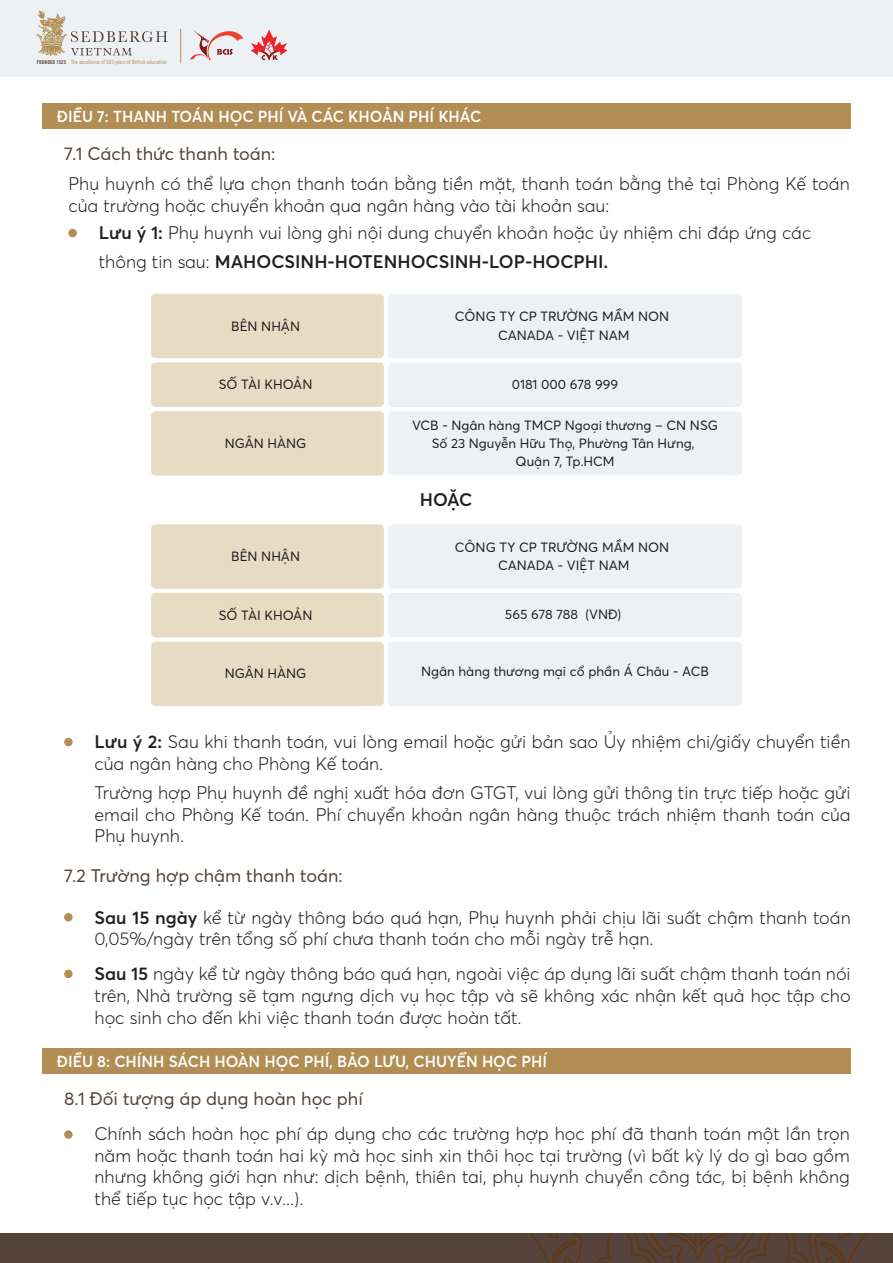
<style>
.page{position:relative;width:893px;height:1263px;background:#fff}
.page>*{position:absolute;margin:0;border:0;box-sizing:border-box;transform-origin:0 0}
.t1{font:300 18px/21.6px "Averta";color:#231f20}
.t2{font:18px "Averta";color:#55423a}
.t3{font:600 18px "Averta";color:#231f20}
.t4{font:600 15.75px "Averta";color:#fff}
.t5{font:13.35px/18.1px "Averta";color:#231f20;text-align:center}
.t6{font:5.7px "SVN Trade Gothic Cn";color:#b18e55}
.s1{font-weight:700;font-size:5.25px;color:#55413b}
.s2{font-weight:600}
</style>
<div class="page">
<div style="left:151px;top:294px;width:233px;height:64px;background:#e7dcc3;border-radius:4px"></div>
<div style="left:388px;top:294px;width:354px;height:64px;background:#edf1f4;border-radius:4px"></div>
<div style="left:151px;top:362px;width:233px;height:45px;background:#e7dcc3;border-radius:4px"></div>
<div style="left:388px;top:362px;width:354px;height:45px;background:#edf1f4;border-radius:4px"></div>
<div style="left:151px;top:411px;width:233px;height:65px;background:#e7dcc3;border-radius:4px"></div>
<div style="left:388px;top:411px;width:354px;height:65px;background:#edf1f4;border-radius:4px"></div>
<div style="left:151px;top:524px;width:233px;height:65px;background:#e7dcc3;border-radius:4px"></div>
<div style="left:388px;top:524px;width:354px;height:65px;background:#edf1f4;border-radius:4px"></div>
<div style="left:151px;top:593px;width:233px;height:44px;background:#e7dcc3;border-radius:4px"></div>
<div style="left:388px;top:593px;width:354px;height:44px;background:#edf1f4;border-radius:4px"></div>
<div style="left:151px;top:642px;width:233px;height:64px;background:#e7dcc3;border-radius:4px"></div>
<div style="left:388px;top:642px;width:354px;height:64px;background:#edf1f4;border-radius:4px"></div>
<div style="left:42px;top:104px;width:809px;height:25px;background:#b28e55"></div>
<div style="left:64px;top:738px;width:9px;height:8px;background:#b28e55;border-radius:50%"></div>
<div style="left:64px;top:913px;width:9px;height:8px;background:#b28e55;border-radius:50%"></div>
<div style="left:64px;top:970px;width:9px;height:8px;background:#b28e55;border-radius:50%"></div>
<div style="left:42px;top:1048px;width:809px;height:26px;background:#b28e55"></div>
<div style="left:0;top:1233px;width:893px;height:30px;background:#55423a"></div>
<svg style="left:529px;top:1233px;width:339px;height:30px"></svg>
<div style="left:64px;top:1130px;width:9px;height:9px;background:#b28e55;border-radius:50%"></div>
<div style="left:0;top:0;width:893px;height:77px;background:#edf1f4"></div>
<svg style="left:36px;top:10px;width:132px;height:46px"></svg>
<hr style="left:180px;top:29px;width:1px;height:34px;background:#b18e55">
<svg style="left:190px;top:30px;width:53px;height:31px"></svg>
<svg style="left:251px;top:30px;width:37px;height:31px"></svg>
<div style="left:68px;top:229px;width:9px;height:8px;background:#b28e55;border-radius:50%"></div>
<p class="t6" style="left:37px;top:58px;width:131px"><span class="s1">FOUNDED 1525</span> The excellence of 500 years of British education</p>
<p class="t4" style="left:57px;top:107px;width:426px">ĐIỀU 7: THANH TOÁN HỌC PHÍ VÀ CÁC KHOẢN PHÍ KHÁC</p>
<p class="t2" style="left:64px;top:143px;width:213px">7.1 Cách thức thanh toán:</p>
<p class="t1" style="left:68px;top:173px;width:783px">Phụ huynh có thể lựa chọn thanh toán bằng tiền mặt, thanh toán bằng thẻ tại Phòng Kế toán của trường hoặc chuyển khoản qua ngân hàng vào tài khoản sau:</p>
<p class="t1" style="left:99px;top:218px;width:714px;line-height:29.1px"><span class="s2">Lưu ý 1:</span> Phụ huynh vui lòng ghi nội dung chuyển khoản hoặc ủy nhiệm chi đáp ứng các thông tin sau: <span class="s2">MAHOCSINH-HOTENHOCSINH-LOP-HOCPHI.</span></p>
<p class="t5" style="left:231px;top:317px;width:70px">BÊN NHẬN</p>
<p class="t5" style="left:455px;top:308px;width:216px">CÔNG TY CP TRƯỜNG MẦM NON<br>CANADA - VIỆT NAM</p>
<p class="t5" style="left:219px;top:375px;width:95px">SỐ TÀI KHOẢN</p>
<p class="t5" style="left:512px;top:375px;width:108px">0181 000 678 999</p>
<p class="t5" style="left:225px;top:434px;width:83px">NGÂN HÀNG</p>
<p class="t5" style="left:412px;top:416px;width:307px">VCB - Ngân hàng TMCP Ngoại thương – CN NSG<br>Số 23 Nguyễn Hữu Thọ, Phường Tân Hưng,<br>Quận 7, Tp.HCM</p>
<p class="t3" style="left:420px;top:488px;width:54px">HOẶC</p>
<p class="t5" style="left:231px;top:547px;width:70px">BÊN NHẬN</p>
<p class="t5" style="left:455px;top:538px;width:216px">CÔNG TY CP TRƯỜNG MẦM NON<br>CANADA - VIỆT NAM</p>
<p class="t5" style="left:219px;top:606px;width:95px">SỐ TÀI KHOẢN</p>
<p class="t5" style="left:505px;top:605px;width:118px">565 678 788 (VNĐ)</p>
<p class="t5" style="left:225px;top:664px;width:83px">NGÂN HÀNG</p>
<p class="t5" style="left:421px;top:662px;width:289px">Ngân hàng thương mại cổ phần Á Châu - ACB</p>
<p class="t1" style="left:94px;top:731px;width:758px"><span class="s2">Lưu ý 2:</span> Sau khi thanh toán, vui lòng email hoặc gửi bản sao Ủy nhiệm chi/giấy chuyển tiền của ngân hàng cho Phòng Kế toán.</p>
<p class="t1" style="left:94px;top:782px;width:758px;text-align:justify">Trường hợp Phụ huynh đề nghị xuất hóa đơn GTGT, vui lòng gửi thông tin trực tiếp hoặc gửi email cho Phòng Kế toán. Phí chuyển khoản ngân hàng thuộc trách nhiệm thanh toán của Phụ huynh.</p>
<p class="t2" style="left:64px;top:864px;width:280px">7.2 Trường hợp chậm thanh toán:</p>
<p class="t1" style="left:95px;top:906px;width:758px"><span class="s2">Sau 15 ngày</span> kể từ ngày thông báo quá hạn, Phụ huynh phải chịu lãi suất chậm thanh toán<br>0,05%/ngày trên tổng số phí chưa thanh toán cho mỗi ngày trễ hạn.</p>
<p class="t1" style="left:95px;top:963px;width:758px;text-align:justify"><span class="s2">Sau 15</span> ngày kể từ ngày thông báo quá hạn, ngoài việc áp dụng lãi suất chậm thanh toán nói trên, Nhà trường sẽ tạm ngưng dịch vụ học tập và sẽ không xác nhận kết quả học tập cho học sinh cho đến khi việc thanh toán được hoàn tất.</p>
<p class="t4" style="left:57px;top:1052px;width:492px">ĐIỀU 8: CHÍNH SÁCH HOÀN HỌC PHÍ, BẢO LƯU, CHUYỂN HỌC PHÍ</p>
<p class="t2" style="left:64px;top:1088px;width:300px">8.1 Đối tượng áp dụng hoàn học phí</p>
<p class="t1" style="left:95px;top:1123px;width:757px;text-align:justify">Chính sách hoàn học phí áp dụng cho các trường hợp học phí đã thanh toán một lần trọn năm hoặc thanh toán hai kỳ mà học sinh xin thôi học tại trường (vì bất kỳ lý do gì bao gồm nhưng không giới hạn như: dịch bệnh, thiên tai, phụ huynh chuyển công tác, bị bệnh không thể tiếp tục học tập v.v...).</p>
</div>
